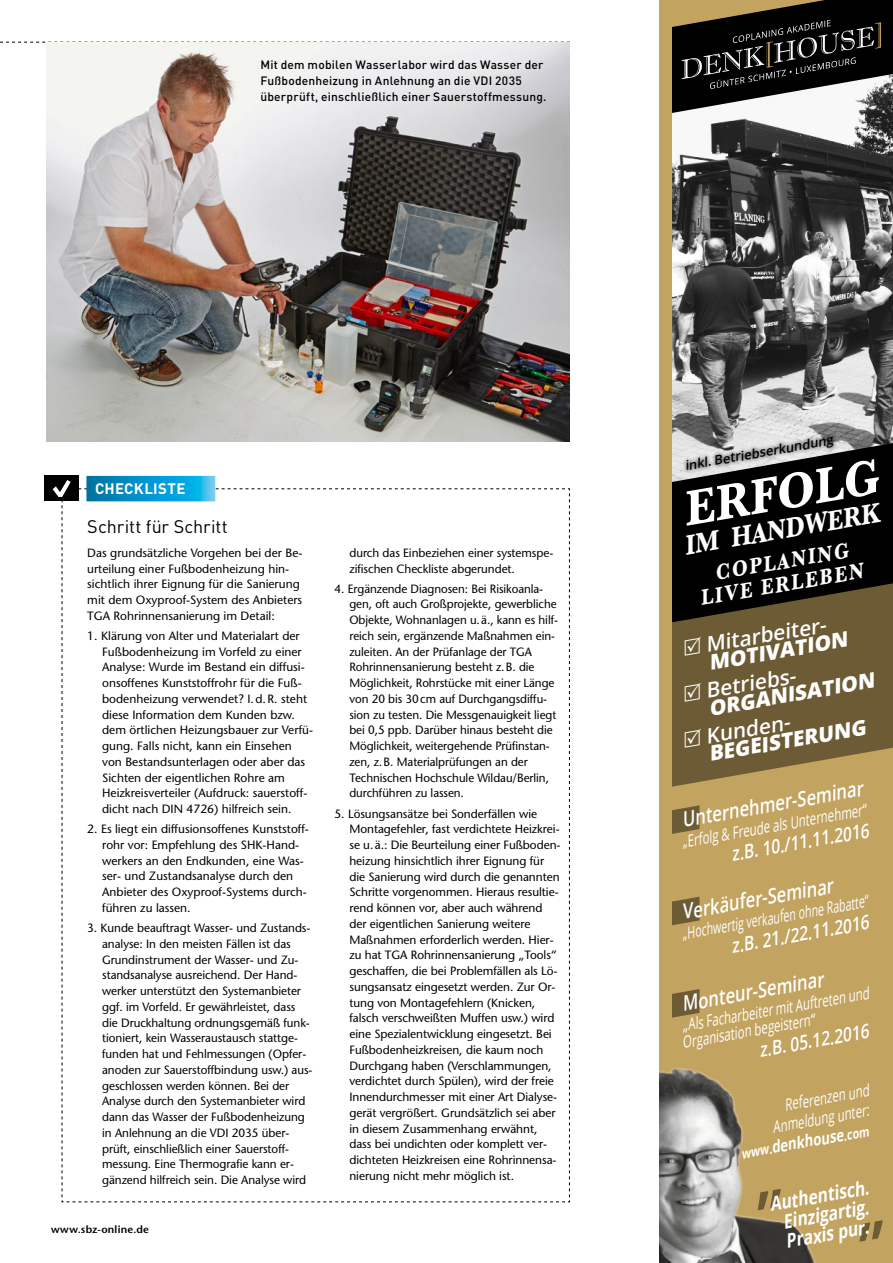
<style>
.page{position:relative;width:893px;height:1263px;background:#fff}
.page>*{position:absolute;margin:0;border:0;box-sizing:border-box;transform-origin:0 0}
.t1{font:italic 700 51px "Baskerville";color:#fff;scale:.9 1}
.t2{font:italic 700 28.65px "Baskerville";color:#fff;scale:.85 1}
.t3{font:italic 700 22.5px/22.5px "Baskerville";color:#fff;text-align:center;scale:.85 1}
.t4{font:italic 600 21px "Open Sans";color:#fff;scale:.8 1}
.t5{font:italic 800 21px "Open Sans";color:#fff}
.t6{font:italic 600 21px "Open Sans";color:#fff}
.t7{font:italic 600 19.65px "Open Sans";color:#fff;scale:.8 1}
.t8{font:italic 700 19.65px/19.5px "Open Sans";color:#fff;text-align:center;scale:.8 1}
.t9{font:18px "DIN Pro";color:#000}
.t10{font:italic 16.5px "Open Sans";color:#fff;scale:.7 1}
.t11{font:italic 16.5px/16.5px "Open Sans";color:#fff;scale:.8 1}
.t12{font:italic 16.5px "Open Sans";color:#fff;scale:.65 1}
.t13{font:italic 700 16.5px "Open Sans";color:#fff;scale:.8 1}
.t14{font:700 15px "DIN Pro";letter-spacing:.02em;color:#fff}
.t15{font:italic 600 12.9px "Open Sans";color:#000}
.t16{font:500 12px/15.8px "Stone Sans Std";letter-spacing:-.005em;color:#000}
.t17{font:500 12px/15.8px "DIN Pro";letter-spacing:.015em;color:#000}
.t18{font:600 10.5px "Stone Sans Std";letter-spacing:.02em;color:#000}
.s1{font-size:13.5px}
</style>
<div class="page">
<svg style="left:0;top:42px;width:570px;height:1px"></svg>
<svg style="left:86px;top:476px;width:129px;height:4px"></svg>
<img style="left:47px;top:43px;width:523px;height:398px">
<div style="left:45px;top:476px;width:34px;height:25px;background:#000"></div>
<svg style="left:53px;top:480px;width:517px;height:722px"></svg>
<div style="left:659px;top:0;width:234px;height:1263px;background:#c2a360"></div>
<img style="left:672px;top:115px;width:221px;height:328px">
<div style="left:672px;top:443px;width:221px;height:140px;background:#000"></div>
<svg style="left:672px;top:583px;width:221px;height:204px;background:#695933"></svg>
<svg style="left:672px;top:805px;width:27px;height:29px"></svg>
<svg style="left:672px;top:897px;width:27px;height:29px"></svg>
<svg style="left:672px;top:989px;width:27px;height:29px"></svg>
<img style="left:659px;top:1067px;width:157px;height:196px">
<div style="left:682px;top:433px;width:156px;height:42px;background:#000;opacity:.9"></div>
<svg style="left:859px;top:1220px;width:24px;height:22px"></svg>
<svg style="left:758px;top:1189px;width:23px;height:21px"></svg>
<svg style="left:672px;top:0;width:221px;height:115px;background:#46433d"></svg>
<svg style="left:685px;top:637px;width:16px;height:19px"></svg>
<svg style="left:685px;top:682px;width:16px;height:20px"></svg>
<svg style="left:685px;top:728px;width:16px;height:19px"></svg>
<p class="t17" style="left:260px;top:57px;width:288px">Mit dem mobilen Wasserlabor wird das Wasser der<br>Fußbodenheizung in Anlehnung an die VDI 2035 überprüft, einschließlich einer Sauerstoffmessung.</p>
<p class="t14" style="left:95px;top:476px;width:92px">CHECKLISTE</p>
<h3 class="t9" style="left:87px;top:514px;width:142px">Schritt für Schritt</h3>
<p class="t16" style="left:87px;top:545px;width:217px">Das grundsätzliche Vorgehen bei der Be&shy;urteilung einer Fußbodenheizung hin&shy;sichtlich ihrer Eignung für die Sanierung mit dem Oxyproof-System des Anbieters TGA Rohrinnensanierung im Detail:</p>
<p class="t16" style="left:102px;top:628px;width:212px;text-indent:-15px">1. Klärung von Alter und Materialart der Fußbodenheizung im Vorfeld zu einer Analyse: Wurde im Bestand ein diffusi&shy;onsoffenes Kunststoffrohr für die Fuß&shy;bodenheizung verwendet? I.d.R. steht diese Information dem Kunden bzw. dem örtlichen Heizungsbauer zur Verfü&shy;gung. Falls nicht, kann ein Einsehen von Bestandsunterlagen oder aber das Sichten der eigentlichen Rohre am Heizkreisverteiler (Aufdruck: sauerstoff&shy;dicht nach DIN 4726) hilfreich sein.</p>
<p class="t16" style="left:102px;top:821px;width:208px;text-indent:-15px">2. Es liegt ein diffusionsoffenes Kunststoff&shy;rohr vor: Empfehlung des SHK-Hand&shy;werkers an den Endkunden, eine Was&shy;ser- und Zustandsanalyse durch den Anbieter des Oxyproof-Systems durch&shy;führen zu lassen.</p>
<p class="t16" style="left:102px;top:920px;width:212px;text-indent:-15px">3. Kunde beauftragt Wasser- und Zustands&shy;analyse: In den meisten Fällen ist das Grundinstrument der Wasser- und Zu&shy;standsanalyse ausreichend. Der Hand&shy;werker unterstützt den Systemanbieter ggf. im Vorfeld. Er gewährleistet, dass die Druckhaltung ordnungsgemäß funk&shy;tioniert, kein Wasseraustausch stattge&shy;funden hat und Fehlmessungen (Opfer&shy;anoden zur Sauerstoffbindung usw.) aus&shy;geschlossen werden können. Bei der Analyse durch den Systemanbieter wird dann das Wasser der Fußbodenheizung in Anlehnung an die VDI 2035 über&shy;prüft, einschließlich einer Sauerstoff&shy;messung. Eine Thermografie kann er&shy;gänzend hilfreich sein. Die Analyse wird</p>
<p class="t18" style="left:51px;top:1223px;width:99px">www.sbz-online.de</p>
<p class="t16" style="left:349px;top:545px;width:205px">durch das Einbeziehen einer systemspe&shy;zifischen Checkliste abgerundet.</p>
<p class="t16" style="left:349px;top:581px;width:210px;text-indent:-15px">4. Ergänzende Diagnosen: Bei Risikoanla&shy;gen, oft auch Großprojekte, gewerbliche Objekte, Wohnanlagen u.ä., kann es hilf&shy;reich sein, ergänzende Maßnahmen ein&shy;zuleiten. An der Prüfanlage der TGA Rohrinnensanierung besteht z.B. die Möglichkeit, Rohrstücke mit einer Länge von 20 bis 30cm auf Durchgangsdiffu&shy;sion zu testen. Die Messgenauigkeit liegt bei 0,5 ppb. Darüber hinaus besteht die Möglichkeit, weitergehende Prüfinstan&shy;zen, z.B. Materialprüfungen an der Technischen Hochschule Wildau/Berlin, durchführen zu lassen.</p>
<p class="t16" style="left:349px;top:805px;width:213px;text-indent:-15px">5. Lösungsansätze bei Sonderfällen wie Montagefehler, fast verdichtete Heizkrei&shy;se u.ä.: Die Beurteilung einer Fußboden&shy;heizung hinsichtlich ihrer Eignung für die Sanierung wird durch die genannten Schritte vorgenommen. Hieraus resultie&shy;rend können vor, aber auch während der eigentlichen Sanierung weitere Maßnahmen erforderlich werden. Hier&shy;zu hat TGA Rohrinnensanierung „Tools“ geschaffen, die bei Problemfällen als Lö&shy;sungsansatz eingesetzt werden. Zur Or&shy;tung von Montagefehlern (Knicken, falsch verschweißten Muffen usw.) wird eine Spezialentwicklung eingesetzt. Bei Fußbodenheizkreisen, die kaum noch Durchgang haben (Verschlammungen, verdichtet durch Spülen), wird der freie Innendurchmesser mit einer Art Dialyse&shy;gerät vergrößert. Grundsätzlich sei aber in diesem Zusammenhang erwähnt, dass bei undichten oder komplett ver&shy;dichteten Heizkreisen eine Rohrinnensa&shy;nierung nicht mehr möglich ist.</p>
<p class="t15" style="left:683px;top:457px;width:152px;rotate:-10deg">inkl. Betriebserkundung</p>
<h1 class="t1" style="left:677px;top:475px;width:220px;rotate:-10deg">ERFOLG</h1>
<h2 class="t2" style="left:681px;top:526px;width:233px;rotate:-10deg">IM HANDWERK</h2>
<h3 class="t3" style="left:694px;top:565px;width:195px;rotate:-10deg">COPLANING<br>LIVE ERLEBEN</h3>
<h3 class="t6" style="left:703px;top:631px;width:123px;rotate:-10deg">Mitarbeiter-</h3>
<h3 class="t5" style="left:706px;top:647px;width:142px;rotate:-10deg">MOTIVATION</h3>
<h3 class="t6" style="left:703px;top:676px;width:93px;rotate:-10deg">Betriebs-</h3>
<h3 class="t5" style="left:706px;top:693px;width:169px;rotate:-10deg">ORGANISATION</h3>
<h3 class="t6" style="left:703px;top:722px;width:87px;rotate:-10deg">Kunden-</h3>
<h3 class="t5" style="left:706px;top:738px;width:161px;rotate:-10deg">BEGEISTERUNG</h3>
<h3 class="t4" style="left:679px;top:806px;width:231px;rotate:-10deg">Unternehmer-Seminar</h3>
<h3 class="t10" style="left:680px;top:830px;width:268px;rotate:-10deg">„Erfolg &amp; Freude als Unternehmer“</h3>
<h3 class="t7" style="left:729px;top:841px;width:175px;rotate:-10deg">z.B. 10./11.11.2016</h3>
<h3 class="t4" style="left:679px;top:898px;width:193px;rotate:-10deg">Verkäufer-Seminar</h3>
<h3 class="t12" style="left:680px;top:922px;width:291px;rotate:-10deg">„Hochwertig verkaufen ohne Rabatte“</h3>
<h3 class="t7" style="left:729px;top:933px;width:175px;rotate:-10deg">z.B. 21./22.11.2016</h3>
<h3 class="t4" style="left:679px;top:989px;width:181px;rotate:-10deg">Monteur-Seminar</h3>
<h3 class="t11" style="left:678px;top:1017px;width:242px;rotate:-10deg">„Als Facharbeiter mit Auftreten und<br>Organisation begeistern“</h3>
<h3 class="t7" style="left:757px;top:1036px;width:140px;rotate:-10deg">z.B. 05.12.2016</h3>
<h3 class="t10" style="left:782px;top:1094px;width:124px;rotate:-10deg">Referenzen und</h3>
<h3 class="t10" style="left:770px;top:1116px;width:141px;rotate:-10deg">Anmeldung unter:</h3>
<h3 class="t13" style="left:739px;top:1141px;width:164px;rotate:-10deg"><span class="s1">www.</span>denkhouse<span class="s1">.com</span></h3>
<h3 class="t8" style="left:768px;top:1194px;width:127px;rotate:-10deg">Authentisch.<br>Einzigartig.<br>Praxis pur.</h3>
</div>
